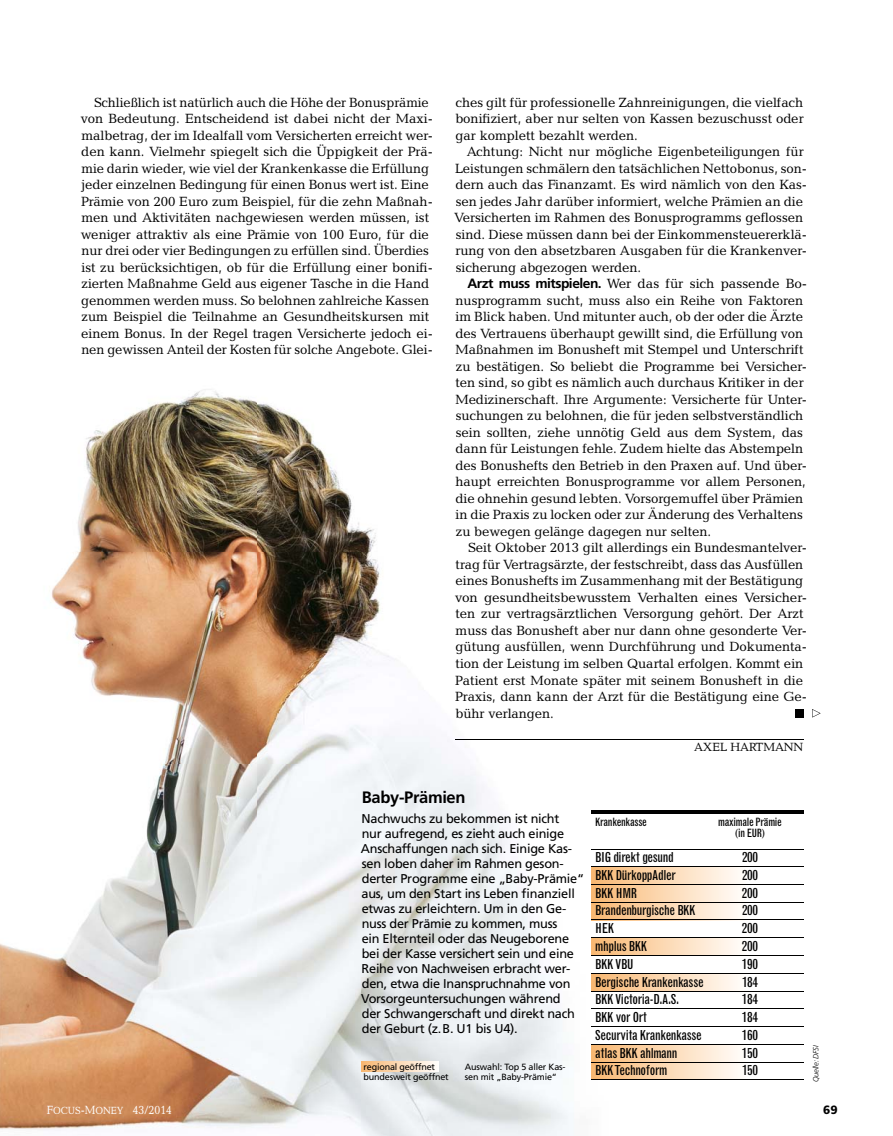
<style>
.page{position:relative;width:893px;height:1136px;background:#fff}
.page>*{position:absolute;margin:0;border:0;box-sizing:border-box;transform-origin:0 0}
.t1{font:700 16.5px "Frutiger";letter-spacing:-.02em;color:#000}
.t2{font:13.5px/16.5px "Candida Focus Roman";color:#000}
.t3{font:condensed 13.5px "Grotesque";letter-spacing:-.025em;color:#000}
.t4{font:12.75px/15px "Frutiger";letter-spacing:-.02em;color:#000}
.t5{font:12px "Candida Focus Roman";color:#fff;scale:.9 1}
.t6{font:12px "Candida Focus Roman";color:#000}
.t7{font:900 12px "Frutiger";color:#000}
.t8{font:condensed 11.25px/11.2px "Grotesque";letter-spacing:-.025em;color:#000;text-align:center}
.t9{font:9px/9.8px "Frutiger";letter-spacing:-.02em;color:#000}
.t10{font:italic 300 7.5px "Frutiger";letter-spacing:-.02em;color:#000}
.s1{font-family:"Frutiger";font-weight:700}
.s2{font-size:10.5px}
</style>
<div class="page">
<img style="left:0;top:389px;width:621px;height:746px">
<div style="left:795px;top:709px;width:9px;height:8px;background:#000"></div>
<svg style="left:812px;top:709px;width:9px;height:8px"></svg>
<div style="left:591px;top:812px;width:213px;height:37px;background:#fff"></div>
<hr style="left:591px;top:810px;width:213px;height:3px;background:#000">
<hr style="left:591px;top:849px;width:213px;height:1px;background:#000">
<div style="left:591px;top:867px;width:157px;height:53px;background:linear-gradient(to right,#f8b771,#fffffe)"></div>
<div style="left:591px;top:937px;width:157px;height:18px;background:linear-gradient(to right,#f8b771,#fffffe)"></div>
<div style="left:591px;top:973px;width:157px;height:17px;background:linear-gradient(to right,#f8b771,#fffffe)"></div>
<svg style="left:591px;top:1044px;width:157px;height:35px;background:#edceac"></svg>
<hr style="left:455px;top:739px;width:349px;height:1px;background:#000">
<svg style="left:361px;top:1061px;width:78px;height:10px"></svg>
<hr style="left:591px;top:866px;width:213px;height:1px;background:#000">
<hr style="left:591px;top:884px;width:213px;height:1px;background:#000">
<hr style="left:591px;top:901px;width:213px;height:1px;background:#000">
<hr style="left:591px;top:919px;width:213px;height:1px;background:#000">
<hr style="left:591px;top:937px;width:213px;height:1px;background:#000">
<hr style="left:591px;top:955px;width:213px;height:1px;background:#000">
<hr style="left:591px;top:972px;width:213px;height:1px;background:#000">
<hr style="left:591px;top:990px;width:213px;height:1px;background:#000">
<hr style="left:591px;top:1008px;width:213px;height:1px;background:#000">
<hr style="left:591px;top:1026px;width:213px;height:1px;background:#000">
<hr style="left:591px;top:1043px;width:213px;height:1px;background:#000">
<hr style="left:591px;top:1061px;width:213px;height:1px;background:#000">
<hr style="left:591px;top:1079px;width:213px;height:1px;background:#000">
<p class="t2" style="left:81px;top:95px;width:354px;text-indent:13px">Schließlich ist natürlich auch die Höhe der Bonusprämie von Bedeutung. Entscheidend ist dabei nicht der Maxi&shy;malbetrag, der im Idealfall vom Versicherten erreicht wer&shy;den kann. Vielmehr spiegelt sich die Üppigkeit der Prä&shy;mie darin wieder, wie viel der Krankenkasse die Erfüllung jeder einzelnen Bedingung für einen Bonus wert ist. Eine Prämie von 200 Euro zum Beispiel, für die zehn Maßnah&shy;men und Aktivitäten nachgewiesen werden müssen, ist weniger attraktiv als eine Prämie von 100 Euro, für die nur drei oder vier Bedingungen zu erfüllen sind. Überdies ist zu berücksichtigen, ob für die Erfüllung einer bonifi&shy;zierten Maßnahme Geld aus eigener Tasche in die Hand genommen werden muss. So belohnen zahlreiche Kassen zum Beispiel die Teilnahme an Gesundheitskursen mit einem Bonus. In der Regel tragen Versicherte jedoch ei&shy;nen gewissen Anteil der Kosten für solche Angebote. Glei-</p>
<p class="t2" style="left:455px;top:95px;width:350px;text-align:justify">ches gilt für professionelle Zahnreinigungen, die vielfach bonifiziert, aber nur selten von Kassen bezuschusst oder gar komplett bezahlt werden.</p>
<p class="t2" style="left:454px;top:145px;width:354px;text-indent:13px">Achtung: Nicht nur mögliche Eigenbeteiligungen für Leistungen schmälern den tatsächlichen Nettobonus, son&shy;dern auch das Finanzamt. Es wird nämlich von den Kas&shy;sen jedes Jahr darüber informiert, welche Prämien an die Versicherten im Rahmen des Bonusprogramms geflossen sind. Diese müssen dann bei der Einkommensteuererklä&shy;rung von den absetzbaren Ausgaben für die Krankenver&shy;sicherung abgezogen werden.</p>
<p class="t2" style="left:455px;top:277px;width:353px;text-indent:12px"><span class="s1">Arzt muss mitspielen.</span> Wer das für sich passende Bo&shy;nusprogramm sucht, muss also ein Reihe von Faktoren im Blick haben. Und mitunter auch, ob der oder die Ärzte des Vertrauens überhaupt gewillt sind, die Erfüllung von Maßnahmen im Bonusheft mit Stempel und Unterschrift zu bestätigen. So beliebt die Programme bei Versicher&shy;ten sind, so gibt es nämlich auch durchaus Kritiker in der Medizinerschaft. Ihre Argumente: Versicherte für Unter&shy;suchungen zu belohnen, die für jeden selbstverständlich sein sollten, ziehe unnötig Geld aus dem System, das dann für Leistungen fehle. Zudem hielte das Abstempeln des Bonushefts den Betrieb in den Praxen auf. Und über&shy;haupt erreichten Bonusprogramme vor allem Personen, die ohnehin gesund lebten. Vorsorgemuffel über Prämien in die Praxis zu locken oder zur Änderung des Verhaltens zu bewegen gelänge dagegen nur selten.</p>
<p class="t2" style="left:455px;top:541px;width:354px;text-indent:13px">Seit Oktober 2013 gilt allerdings ein Bundesmantelver&shy;trag für Vertragsärzte, der festschreibt, dass das Ausfüllen eines Bonushefts im Zusammenhang mit der Bestätigung von gesundheitsbewusstem Verhalten eines Versicher&shy;ten zur vertragsärztlichen Versorgung gehört. Der Arzt muss das Bonusheft aber nur dann ohne gesonderte Ver&shy;gütung ausfüllen, wenn Durchführung und Dokumenta&shy;tion der Leistung im selben Quartal erfolgen. Kommt ein Patient erst Monate später mit seinem Bonusheft in die Praxis, dann kann der Arzt für die Bestätigung eine Ge&shy;bühr verlangen.</p>
<p class="t6" style="left:694px;top:742px;width:111px">AXEL HARTMANN</p>
<p class="t1" style="left:362px;top:790px;width:105px">Baby-Prämien</p>
<p class="t4" style="left:361px;top:812px;width:225px">Nachwuchs zu bekommen ist nicht<br>nur aufregend, es zieht auch einige Anschaffungen nach sich. Einige Kas&shy;sen loben daher im Rahmen geson&shy;derter Programme eine „Baby-Prämie“ aus, um den Start ins Leben finanziell etwas zu erleichtern. Um in den Ge&shy;nuss der Prämie zu kommen, muss<br>ein Elternteil oder das Neugeborene bei der Kasse versichert sein und eine Reihe von Nachweisen erbracht wer&shy;den, etwa die Inanspruchnahme von Vorsorgeuntersuchungen während<br>der Schwangerschaft und direkt nach der Geburt (z. B. U1 bis U4).</p>
<p class="t9" style="left:465px;top:1062px;width:102px">Auswahl: Top 5 aller Kas&shy;sen mit „Baby-Prämie“</p>
<p class="t9" style="left:364px;top:1062px;width:87px">regional geöffnet bundesweit geöffnet</p>
<p class="t8" style="left:595px;top:817px;width:53px">Krankenkasse</p>
<p class="t8" style="left:718px;top:817px;width:65px">maximale Prämie (in EUR)</p>
<p class="t3" style="left:595px;top:852px;width:80px">BIG direkt gesund</p>
<p class="t3" style="left:742px;top:852px;width:18px">200</p>
<p class="t3" style="left:595px;top:869px;width:82px">BKK DürkoppAdler</p>
<p class="t3" style="left:742px;top:869px;width:18px">200</p>
<p class="t3" style="left:595px;top:887px;width:43px">BKK HMR</p>
<p class="t3" style="left:742px;top:887px;width:18px">200</p>
<p class="t3" style="left:595px;top:905px;width:102px">Brandenburgische BKK</p>
<p class="t3" style="left:742px;top:905px;width:18px">200</p>
<p class="t3" style="left:595px;top:923px;width:20px">HEK</p>
<p class="t3" style="left:742px;top:923px;width:18px">200</p>
<p class="t3" style="left:595px;top:940px;width:53px">mhplus BKK</p>
<p class="t3" style="left:742px;top:940px;width:18px">200</p>
<p class="t3" style="left:595px;top:958px;width:40px">BKK VBU</p>
<p class="t3" style="left:742px;top:958px;width:18px">190</p>
<p class="t3" style="left:595px;top:976px;width:110px">Bergische Krankenkasse</p>
<p class="t3" style="left:742px;top:976px;width:18px">184</p>
<p class="t3" style="left:595px;top:994px;width:85px">BKK Victoria-D.A.S.</p>
<p class="t3" style="left:742px;top:994px;width:18px">184</p>
<p class="t3" style="left:595px;top:1011px;width:53px">BKK vor Ort</p>
<p class="t3" style="left:742px;top:1011px;width:18px">184</p>
<p class="t3" style="left:595px;top:1029px;width:108px">Securvita Krankenkasse</p>
<p class="t3" style="left:742px;top:1029px;width:18px">160</p>
<p class="t3" style="left:595px;top:1047px;width:84px">atlas BKK ahlmann</p>
<p class="t3" style="left:742px;top:1047px;width:18px">150</p>
<p class="t3" style="left:595px;top:1065px;width:73px">BKK Technoform</p>
<p class="t3" style="left:742px;top:1065px;width:18px">150</p>
<p class="t10" style="left:813px;top:1081px;width:38px;rotate:-90deg">Quelle: DFSI</p>
<p class="t5" style="left:47px;top:1105px;width:141px">F<span class="s2">OCUS</span>-M<span class="s2">ONEY</span> 43/2014</p>
<p class="t7" style="left:823px;top:1104px;width:16px">69</p>
</div>
